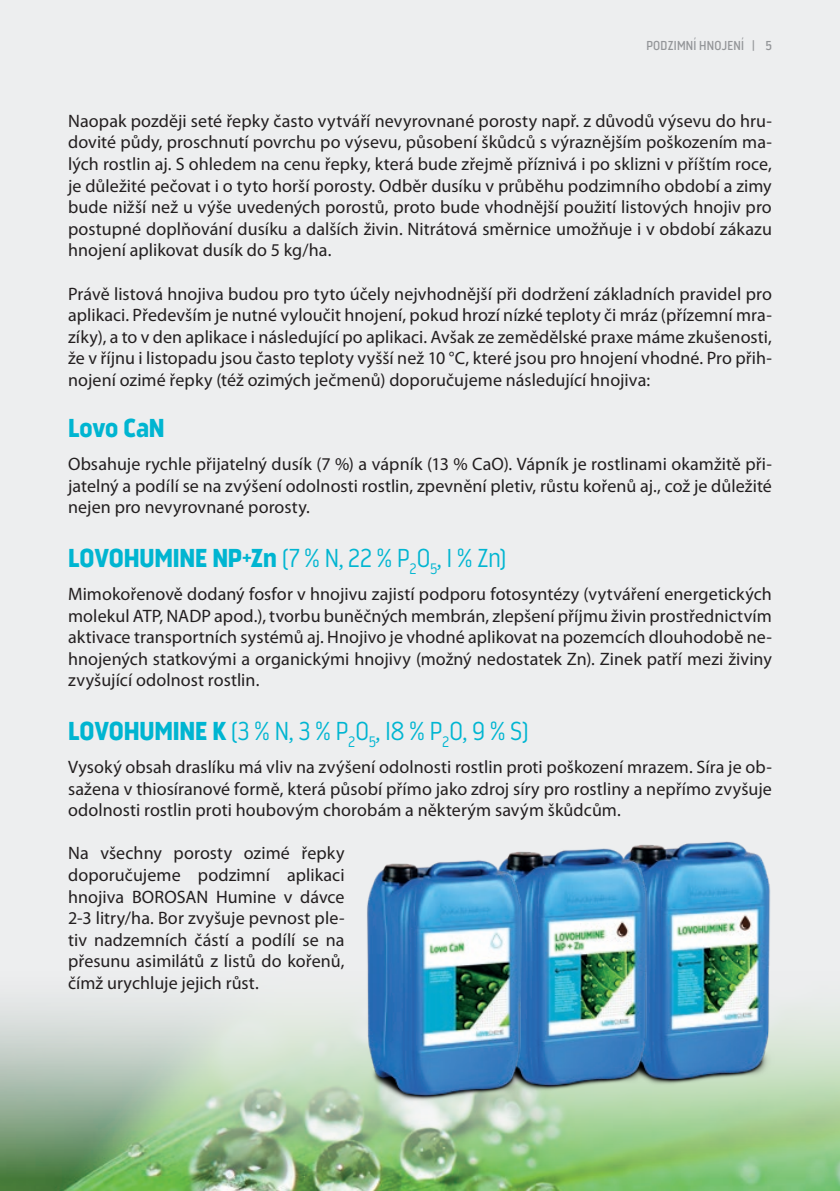
<style>
.page{position:relative;width:840px;height:1191px;background:#fff}
.page>*{position:absolute;margin:0;border:0;box-sizing:border-box;transform-origin:0 0}
.t1{font:300 22px "Good News Sans";color:#00b5d1}
.t2{font:700 22px "Good News Sans";letter-spacing:-.005em;color:#00b5d1}
.t3{font:18px/21.6px "Myriad Pro";color:#231f20;text-align:justify}
.t4{font:11px "Good News Sans";letter-spacing:.02em;color:#939598}
.s1{font-weight:700}
</style>
<div class="page">
<div style="left:0;top:0;width:839px;height:1191px;background:#edeeef"></div>
<img style="left:0;top:1003px;width:839px;height:188px">
<img style="left:667px;top:841px;width:122px;height:255px">
<img style="left:541px;top:844px;width:126px;height:258px">
<img style="left:344px;top:851px;width:197px;height:262px">
<p class="t4" style="left:646px;top:37px;width:127px">PODZIMNÍ HNOJENÍ | 5</p>
<p class="t3" style="left:68px;top:110px;width:705px">Naopak později seté řepky často vytváří nevyrovnané porosty např. z důvodů výsevu do hru&shy;dovité půdy, proschnutí povrchu po výsevu, působení škůdců s výraznějším poškozením ma&shy;lých rostlin aj. S ohledem na cenu řepky, která bude zřejmě příznivá i po sklizni v příštím roce, je důležité pečovat i o tyto horší porosty. Odběr dusíku v průběhu podzimního období a zimy bude nižší než u výše uvedených porostů, proto bude vhodnější použití listových hnojiv pro postupné doplňování dusíku a dalších živin. Nitrátová směrnice umožňuje i v období zákazu hnojení aplikovat dusík do 5 kg/ha.</p>
<p class="t3" style="left:68px;top:283px;width:705px">Právě listová hnojiva budou pro tyto účely nejvhodnější při dodržení základních pravidel pro aplikaci. Především je nutné vyloučit hnojení, pokud hrozí nízké teploty či mráz (přízemní mra&shy;zíky), a to v den aplikace i následující po aplikaci. Avšak ze zemědělské praxe máme zkušenosti, že v říjnu i listopadu jsou často teploty vyšší než 10 °C, které jsou pro hnojení vhodné. Pro přih&shy;nojení ozimé řepky (též ozimých ječmenů) doporučujeme následující hnojiva:</p>
<p class="t2" style="left:68px;top:411px;width:98px">Lovo CaN</p>
<p class="t3" style="left:68px;top:453px;width:705px">Obsahuje rychle přijatelný dusík (7 %) a vápník (13 % CaO). Vápník je rostlinami okamžitě při&shy;jatelný a podílí se na zvýšení odolnosti rostlin, zpevnění pletiv, růstu kořenů aj., což je důležité nejen pro nevyrovnané porosty.</p>
<p class="t1" style="left:68px;top:542px;width:439px"><span class="s1">LOVOHUMINE NP+Zn</span> (7 % N, 22 % P<sub>2</sub>O<sub>5</sub>, 1 % Zn)</p>
<p class="t3" style="left:68px;top:583px;width:705px">Mimokořenově dodaný fosfor v hnojivu zajistí podporu fotosyntézy (vytváření energetických molekul ATP, NADP apod.), tvorbu buněčných membrán, zlepšení příjmu živin prostřednictvím aktivace transportních systémů aj. Hnojivo je vhodné aplikovat na pozemcích dlouhodobě ne&shy;hnojených statkovými a organickými hnojivy (možný nedostatek Zn). Zinek patří mezi živiny zvyšující odolnost rostlin.</p>
<p class="t1" style="left:68px;top:715px;width:462px"><span class="s1">LOVOHUMINE K</span> (3 % N, 3 % P<sub>2</sub>O<sub>5</sub>, 18 % P<sub>2</sub>O, 9 % S)</p>
<p class="t3" style="left:68px;top:756px;width:704px">Vysoký obsah draslíku má vliv na zvýšení odolnosti rostlin proti poškození mrazem. Síra je ob&shy;sažena v thiosíranové formě, která působí přímo jako zdroj síry pro rostliny a nepřímo zvyšuje odolnosti rostlin proti houbovým chorobám a některým savým škůdcům.</p>
<p class="t3" style="left:68px;top:843px;width:278px">Na všechny porosty ozimé řepky doporučujeme podzimní aplikaci hnojiva BOROSAN Humine v dávce 2-3 litry/ha. Bor zvyšuje pevnost ple&shy;tiv nadzemních částí a podílí se na přesunu asimilátů z listů do kořenů, čímž urychluje jejich růst.</p>
</div>
